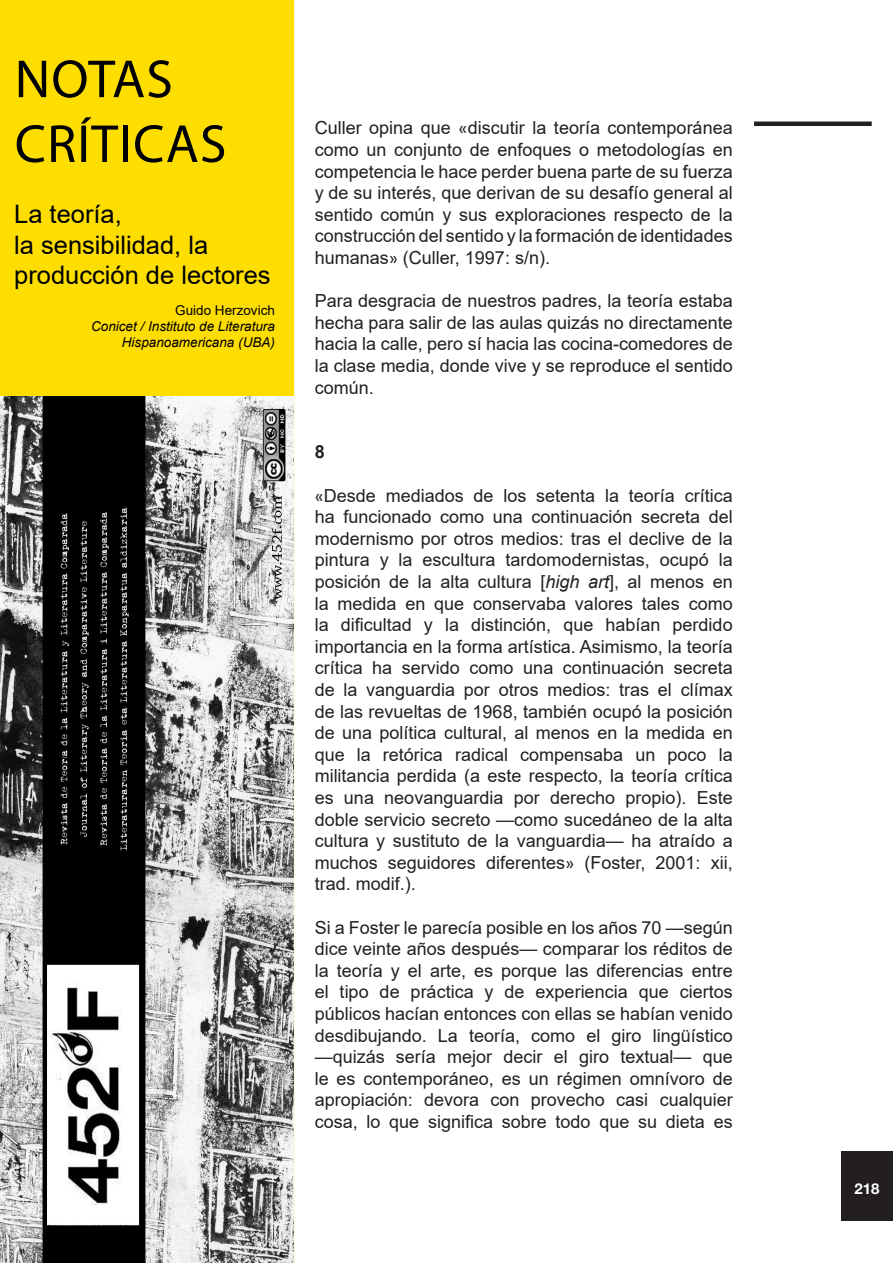
<style>
.page{position:relative;width:893px;height:1263px;background:#fff}
.page>*{position:absolute;margin:0;border:0;box-sizing:border-box;transform-origin:0 0}
.t1{font:54px/64.8px "Myriad Pro";letter-spacing:.02em;color:#000}
.t2{font:25.5px/30.6px "Arial";color:#000}
.t3{font:18px/21.6px "Arial";color:#231f20;text-align:justify}
.t4{font:700 18px "Arial";color:#231f20}
.t5{font:700 15px "Helvetica Neue";color:#fff}
.t6{font:italic 13.5px/16.2px "Arial";color:#000;text-align:right}
.t7{font:13.5px "Arial";color:#000}
.s1{font-family:"Calibri"}
.s2{font-style:italic}
</style>
<div class="page">
<hr style="left:754px;top:122px;width:118px;height:4px;background:#231f20">
<div style="left:841px;top:1151px;width:52px;height:70px;background:#231f20"></div>
<div style="left:0;top:0;width:294px;height:396px;background:#fedd00"></div>
<img style="left:0;top:396px;width:294px;height:867px">
<h1 class="t1" style="left:15px;top:46px;width:213px">NOTAS<br>CRÍTICAS</h1>
<h2 class="t2" style="left:14px;top:199px;width:258px">La teoría,<br>la sensibilidad, la producción de lectores</h2>
<p class="t7" style="left:175px;top:301px;width:101px">Guido Herzovich</p>
<p class="t6" style="left:91px;top:319px;width:185px">Conicet / Instituto de Literatura<br>Hispanoamericana (UBA)</p>
<p class="t3" style="left:315px;top:117px;width:420px">Culler opina que <span class="s1">«</span>discutir la teoría contemporánea como un conjunto de enfoques o metodologías en competencia le hace perder buena parte de su fuerza y de su interés, que derivan de su desafío general al sentido común y sus exploraciones respecto de la construcción del sentido y la formación de identidades humanas<span class="s1">»</span> (Culler, 1997: s/n).</p>
<p class="t3" style="left:315px;top:290px;width:420px">Para desgracia de nuestros padres, la teoría estaba hecha para salir de las aulas quizás no directamente hacia la calle, pero sí hacia las cocina-comedores de la clase media, donde vive y se reproduce el sentido común.</p>
<p class="t4" style="left:315px;top:439px;width:12px">8</p>
<p class="t3" style="left:315px;top:484px;width:420px"><span class="s1">«</span>Desde mediados de los setenta la teoría crítica ha funcionado como una continuación secreta del modernismo por otros medios: tras el declive de la pintura y la escultura tardomodernistas, ocupó la posición de la alta cultura [<span class="s2">high art</span>], al menos en la medida en que conservaba valores tales como la dificultad y la distinción, que habían perdido importancia en la forma artística. Asimismo, la teoría crítica ha servido como una continuación secreta de la vanguardia por otros medios: tras el clímax de las revueltas de 1968, también ocupó la posición de una política cultural, al menos en la medida en que la retórica radical compensaba un poco la militancia perdida (a este respecto, la teoría crítica es una neovanguardia por derecho propio). Este doble servicio secreto —como sucedáneo de la alta cultura y sustituto de la vanguardia— ha atraído a muchos seguidores diferentes<span class="s1">»</span> (Foster, 2001: xii, trad. modif.).</p>
<p class="t3" style="left:315px;top:916px;width:420px">Si a Foster le parecía posible en los años 70 —según dice veinte años después— comparar los réditos de la teoría y el arte, es porque las diferencias entre el tipo de práctica y de experiencia que ciertos públicos hacían entonces con ellas se habían venido desdibujando. La teoría, como el giro lingüístico —quizás sería mejor decir el giro textual— que le es contemporáneo, es un régimen omnívoro de apropiación: devora con provecho casi cualquier cosa, lo que significa sobre todo que su dieta es</p>
<p class="t5" style="left:854px;top:1179px;width:27px">218</p>
</div>
